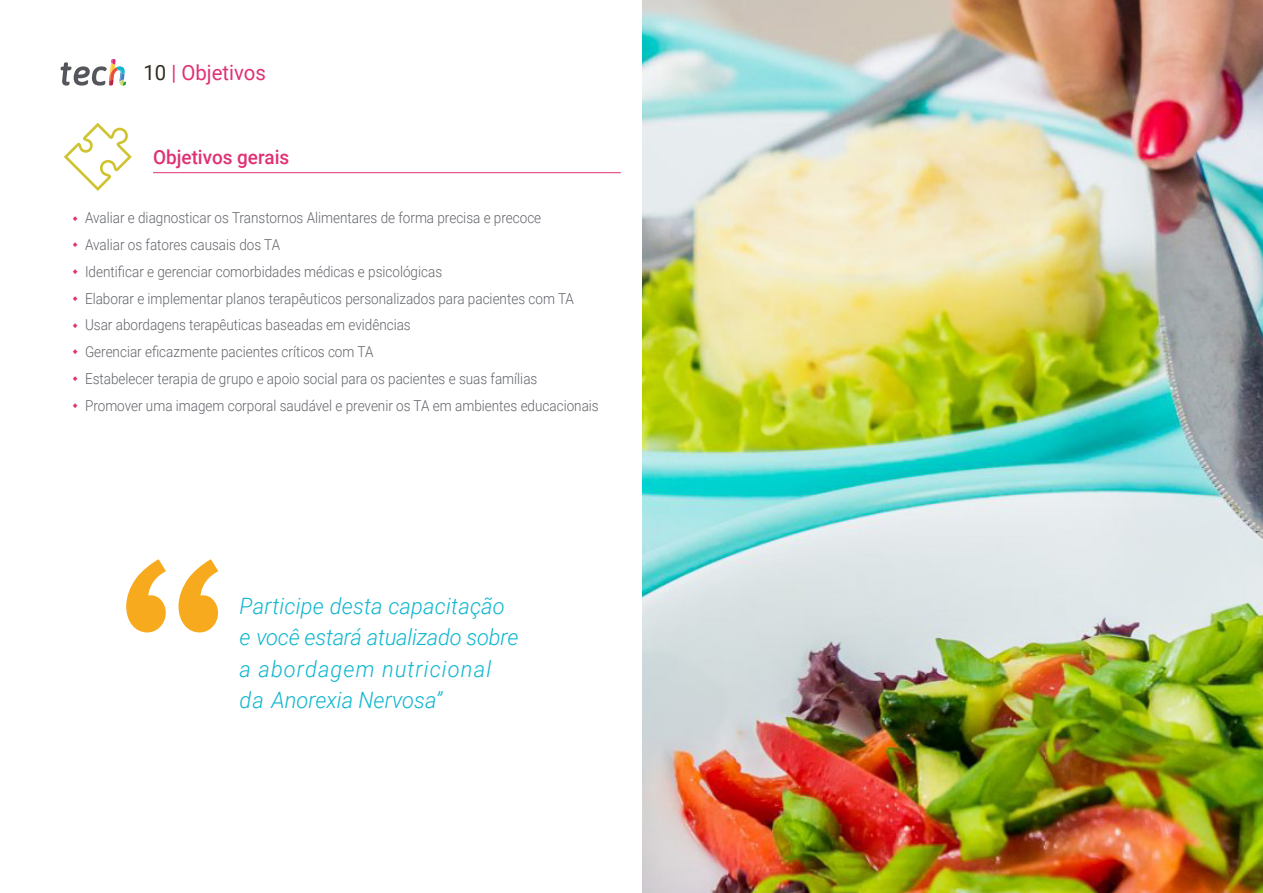
<style>
.page{position:relative;width:1263px;height:893px;background:#fff}
.page>*{position:absolute;margin:0;border:0;box-sizing:border-box;transform-origin:0 0}
.t1{font:italic 300 22.5px/31.5px "Roboto";letter-spacing:.01em;color:#0fb6cf}
.t2{font:21px "Roboto";color:#df3174}
.t3{font:500 19.5px "Roboto";color:#df3174}
.t4{font:300 15px/26.7px "Roboto";color:#61646a;scale:.9 1}
.s1{color:#312e20}
</style>
<div class="page">
<hr style="left:153px;top:172px;width:468px;height:1px;background:#df3174">
<svg style="left:64px;top:123px;width:68px;height:68px"></svg>
<img style="left:642px;top:0;width:621px;height:893px">
<svg style="left:126px;top:559px;width:92px;height:73px"></svg>
<svg style="left:61px;top:59px;width:65px;height:27px"></svg>
<h2 class="t2" style="left:144px;top:57px;width:124px"><span class="s1">10</span> | Objetivos</h2>
<h3 class="t3" style="left:153px;top:144px;width:138px">Objetivos gerais</h3>
<p class="t4" style="left:85px;top:204px;width:572px">Avaliar e diagnosticar os Transtornos Alimentares de forma precisa e precoce<br>Avaliar os fatores causais dos TA<br>Identificar e gerenciar comorbidades médicas e psicológicas<br>Elaborar e implementar planos terapêuticos personalizados para pacientes com TA Usar abordagens terapêuticas baseadas em evidências<br>Gerenciar eficazmente pacientes críticos com TA<br>Estabelecer terapia de grupo e apoio social para os pacientes e suas famílias<br>Promover uma imagem corporal saudável e prevenir os TA em ambientes educacionais</p>
<h1 class="t1" style="left:240px;top:589px;width:280px">Participe desta capacitação e você estará atualizado sobre a abordagem nutricional da Anorexia Nervosa”</h1>
</div>
